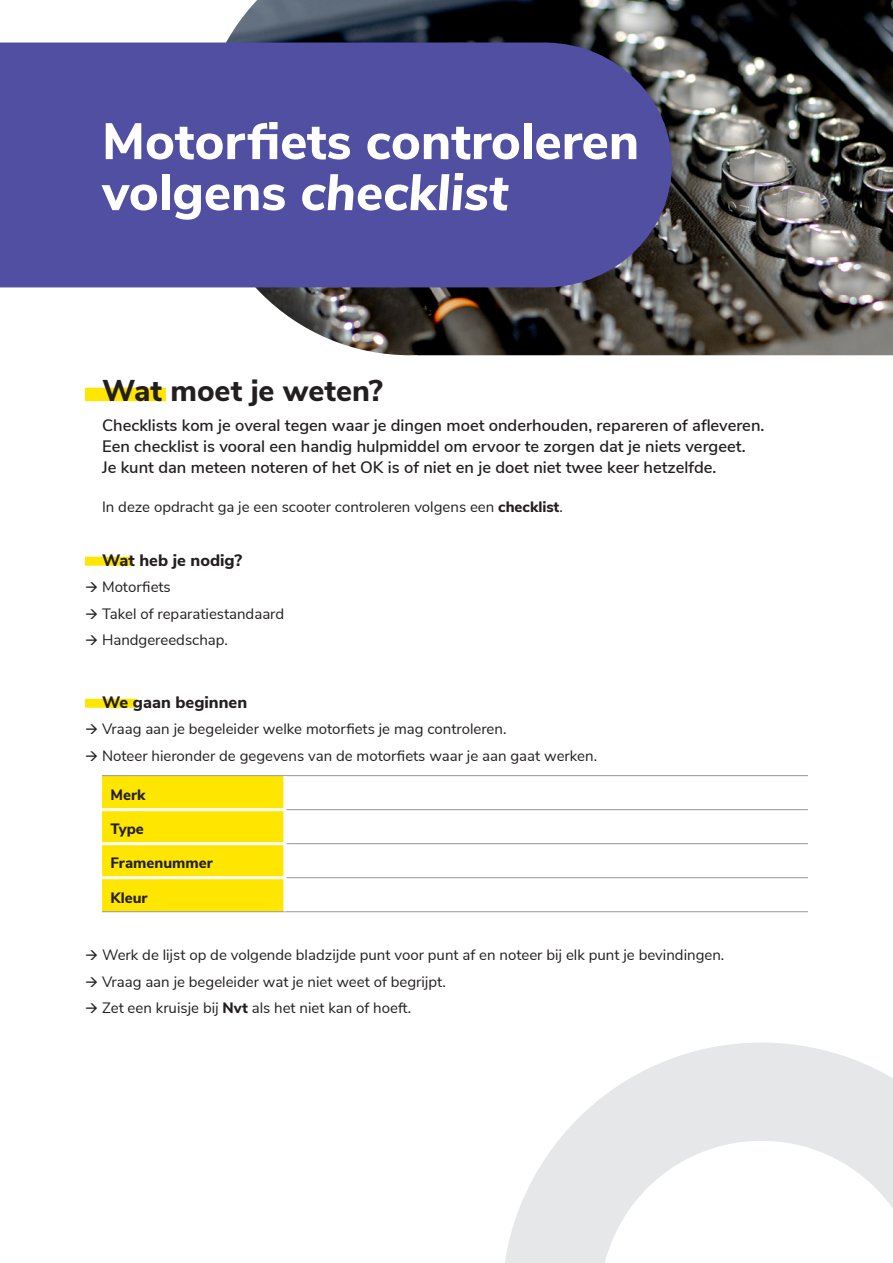
<style>
.page{position:relative;width:893px;height:1263px;background:#fff}
.page>*{position:absolute;margin:0;border:0;box-sizing:border-box;transform-origin:0 0}
.t1{font:800 51px/51px "Nunito Sans";color:#fff}
.t2{font:800 30px "Nunito Sans";letter-spacing:-.005em;color:#231f20}
.t3{font:600 16.5px/21px "Nunito Sans";color:#231f20}
.t4{font:800 16.5px "Nunito Sans";color:#231f20}
.t5{font:15px/26.5px "Nunito Sans";color:#231f20}
.t6{font:800 15px "Nunito Sans";color:#231f20}
.s1{font-style:italic}
.s2{font-weight:800}
</style>
<div class="page">
<img style="left:200px;top:0;width:693px;height:355px">
<div style="left:0;top:43px;width:672px;height:244px;background:#504fa1"></div>
<div style="left:85px;top:388px;width:81px;height:13px;background:#ffe601"></div>
<div style="left:85px;top:557px;width:47px;height:9px;background:#ffe601"></div>
<div style="left:85px;top:699px;width:52px;height:9px;background:#ffe601"></div>
<div style="left:102px;top:776px;width:181px;height:135px;background:#ffe601"></div>
<hr style="left:286px;top:809px;width:522px;height:1px;background:#939598">
<hr style="left:286px;top:843px;width:522px;height:1px;background:#939598">
<hr style="left:286px;top:877px;width:522px;height:1px;background:#939598">
<hr style="left:102px;top:775px;width:183px;height:1px;background:#939598">
<hr style="left:285px;top:775px;width:523px;height:1px;background:#939598">
<hr style="left:102px;top:911px;width:183px;height:1px;background:#939598">
<hr style="left:285px;top:911px;width:523px;height:1px;background:#939598">
<hr style="left:102px;top:808px;width:184px;height:3px;background:#fff">
<hr style="left:102px;top:842px;width:184px;height:3px;background:#fff">
<hr style="left:102px;top:876px;width:184px;height:3px;background:#fff">
<svg style="left:505px;top:1042px;width:388px;height:221px"></svg>
<h1 class="t1" style="left:102px;top:113px;width:539px">Motorfiets controleren volgens <span class="s1">checklist</span></h1>
<h2 class="t2" style="left:102px;top:369px;width:282px">Wat moet je weten?</h2>
<p class="t3" style="left:102px;top:413px;width:664px">Checklists kom je overal tegen waar je dingen moet onderhouden, repareren of afleveren.<br>Een checklist is vooral een handig hulpmiddel om ervoor te zorgen dat je niets vergeet.<br>Je kunt dan meteen noteren of het OK is of niet en je doet niet twee keer hetzelfde.</p>
<p class="t5" style="left:102px;top:492px;width:462px">In deze opdracht ga je een scooter controleren volgens een <span class="s2">checklist</span>.</p>
<p class="t4" style="left:102px;top:548px;width:142px">Wat heb je nodig?</p>
<p class="t5" style="left:102px;top:573px;width:184px">Motorfiets<br>Takel of reparatiestandaard<br>Handgereedschap.</p>
<p class="t4" style="left:102px;top:690px;width:147px">We gaan beginnen</p>
<p class="t5" style="left:102px;top:715px;width:497px">Vraag aan je begeleider welke motorfiets je mag controleren.<br>Noteer hieronder de gegevens van de motorfiets waar je aan gaat werken.</p>
<p class="t6" style="left:111px;top:783px;width:37px">Merk</p>
<p class="t6" style="left:111px;top:818px;width:35px">Type</p>
<p class="t6" style="left:111px;top:852px;width:104px">Framenummer</p>
<p class="t6" style="left:111px;top:887px;width:39px">Kleur</p>
<p class="t5" style="left:102px;top:941px;width:624px">Werk de lijst op de volgende bladzijde punt voor punt af en noteer bij elk punt je bevindingen.<br>Vraag aan je begeleider wat je niet weet of begrijpt.<br>Zet een kruisje bij <span class="s2">Nvt</span> als het niet kan of hoeft.</p>
</div>
